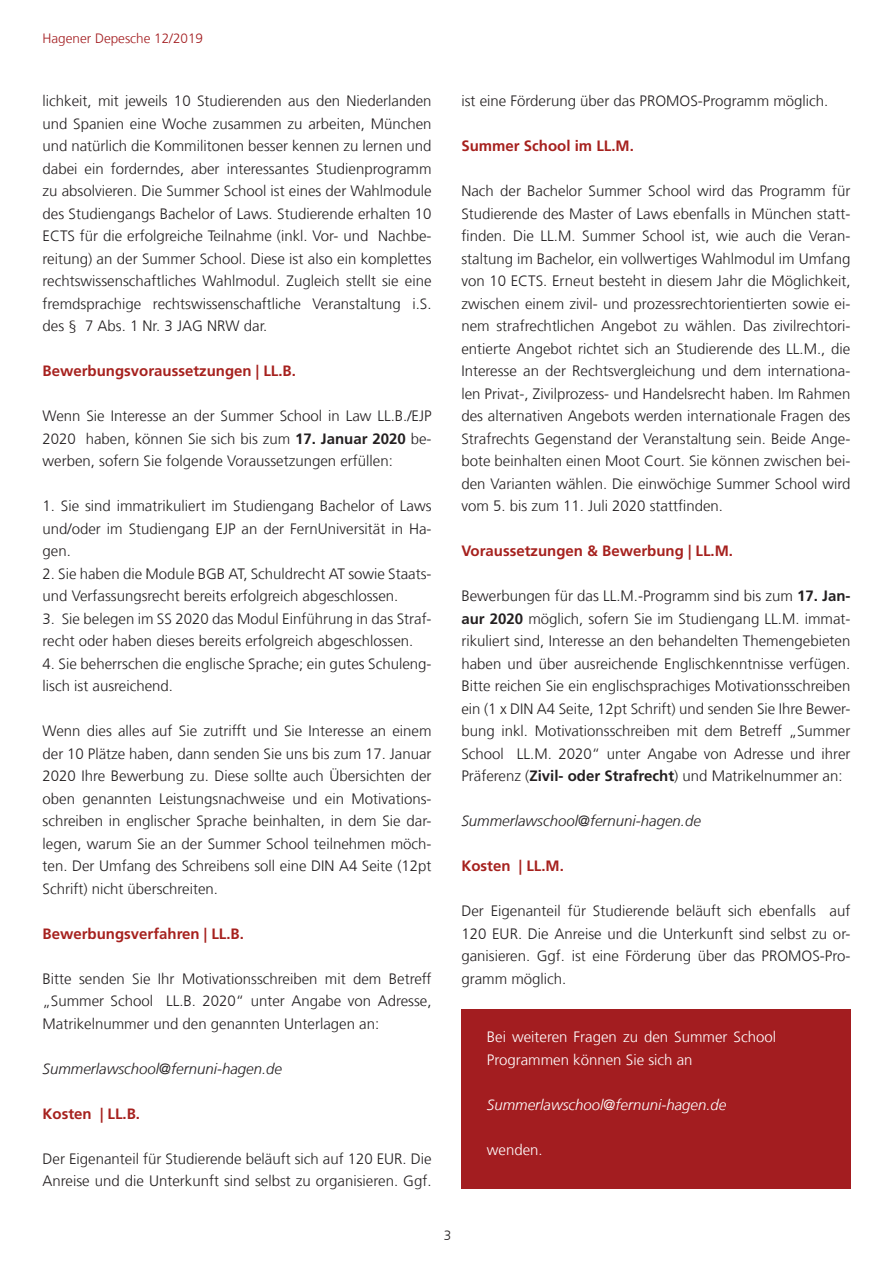
<style>
.page{position:relative;width:893px;height:1263px;background:#fff}
.page>*{position:absolute;margin:0;border:0;box-sizing:border-box;transform-origin:0 0}
.t1{font:300 15px/22.5px "Frutiger LT Com";color:#231f20;text-align:justify}
.t2{font:700 15px "Frutiger LT Com";color:#a6211e}
.t3{font:300 15px/22.5px "Frutiger LT Com";color:#fff}
.t4{font:italic 300 15px "Frutiger LT Com";color:#231f20}
.t5{font:italic 300 15px "Frutiger LT Com";color:#fff}
.t6{font:300 13.5px "Frutiger LT Com";color:#a31d20}
.t7{font:300 13.5px "Frutiger LT Com";color:#231f20}
.s1{font-weight:700}
</style>
<div class="page">
<div style="left:461px;top:1009px;width:389px;height:179px;background:#a31d20"></div>
<p class="t6" style="left:43px;top:31px;width:162px">Hagener Depesche 12/2019</p>
<p class="t1" style="left:43px;top:90px;width:391px">lichkeit, mit jeweils 10 Studierenden aus den Niederlanden und Spanien eine Woche zusammen zu arbeiten, München und natürlich die Kommilitonen besser kennen zu lernen und dabei ein forderndes, aber interessantes Studienprogramm zu absolvieren. Die Summer School ist eines der Wahlmodule des Studiengangs Bachelor of Laws. Studierende erhalten 10<br>ECTS für die erfolgreiche Teilnahme (inkl. Vor- und Nachbe&shy;reitung) an der Summer School. Diese ist also ein komplettes rechtswissenschaftliches Wahlmodul. Zugleich stellt sie eine fremdsprachige rechtswissenschaftliche Veranstaltung i.S. des § 7 Abs. 1 Nr. 3 JAG NRW dar.</p>
<p class="t2" style="left:43px;top:362px;width:255px">Bewerbungsvoraussetzungen | LL.B.</p>
<p class="t1" style="left:43px;top:405px;width:391px">Wenn Sie Interesse an der Summer School in Law LL.B./EJP 2020 haben, können Sie sich bis zum <span class="s1">17. Januar 2020</span> be&shy;werben, sofern Sie folgende Voraussetzungen erfüllen:</p>
<p class="t1" style="left:43px;top:495px;width:391px">1. Sie sind immatrikuliert im Studiengang Bachelor of Laws und/oder im Studiengang EJP an der FernUniversität in Ha&shy;gen.</p>
<p class="t1" style="left:43px;top:562px;width:391px">2. Sie haben die Module BGB AT, Schuldrecht AT sowie Staats&shy;und Verfassungsrecht bereits erfolgreich abgeschlossen.</p>
<p class="t1" style="left:43px;top:607px;width:391px">3. Sie belegen im SS 2020 das Modul Einführung in das Straf&shy;recht oder haben dieses bereits erfolgreich abgeschlossen.</p>
<p class="t1" style="left:43px;top:652px;width:391px">4. Sie beherrschen die englische Sprache; ein gutes Schuleng&shy;lisch ist ausreichend.</p>
<p class="t1" style="left:43px;top:720px;width:391px">Wenn dies alles auf Sie zutrifft und Sie Interesse an einem der 10 Plätze haben, dann senden Sie uns bis zum 17. Januar 2020 Ihre Bewerbung zu. Diese sollte auch Übersichten der oben genannten Leistungsnachweise und ein Motivations&shy;schreiben in englischer Sprache beinhalten, in dem Sie dar&shy;legen, warum Sie an der Summer School teilnehmen möch&shy;ten. Der Umfang des Schreibens soll eine DIN A4 Seite (12pt Schrift) nicht überschreiten.</p>
<p class="t2" style="left:43px;top:925px;width:203px">Bewerbungsverfahren | LL.B.</p>
<p class="t1" style="left:43px;top:967px;width:391px">Bitte senden Sie Ihr Motivationsschreiben mit dem Betreff „Summer School LL.B. 2020“ unter Angabe von Adresse, Matrikelnummer und den genannten Unterlagen an:</p>
<p class="t4" style="left:43px;top:1060px;width:241px">Summerlawschool@fernuni-hagen.de</p>
<p class="t2" style="left:43px;top:1105px;width:99px">Kosten | LL.B.</p>
<p class="t1" style="left:43px;top:1147px;width:391px">Der Eigenanteil für Studierende beläuft sich auf 120 EUR. Die<br>Anreise und die Unterkunft sind selbst zu organisieren. Ggf.</p>
<p class="t1" style="left:461px;top:90px;width:369px">ist eine Förderung über das PROMOS-Programm möglich.</p>
<p class="t2" style="left:461px;top:137px;width:174px">Summer School im LL.M.</p>
<p class="t1" style="left:461px;top:180px;width:391px">Nach der Bachelor Summer School wird das Programm für Studierende des Master of Laws ebenfalls in München statt&shy;fi nden. Die LL.M. Summer School ist, wie auch die Veran&shy;staltung im Bachelor, ein vollwertiges Wahlmodul im Umfang von 10 ECTS. Erneut besteht in diesem Jahr die Möglichkeit, zwischen einem zivil- und prozessrechtorientierten sowie ei&shy;nem strafrechtlichen Angebot zu wählen. Das zivilrechtori&shy;entierte Angebot richtet sich an Studierende des LL.M., die Interesse an der Rechtsvergleichung und dem internationa&shy;len Privat-, Zivilprozess- und Handelsrecht haben. Im Rahmen des alternativen Angebots werden internationale Fragen des Strafrechts Gegenstand der Veranstaltung sein. Beide Ange&shy;bote beinhalten einen Moot Court. Sie können zwischen bei&shy;den Varianten wählen. Die einwöchige Summer School wird vom 5. bis zum 11. Juli 2020 stattfi nden.</p>
<p class="t2" style="left:461px;top:542px;width:273px">Voraussetzungen &amp; Bewerbung | LL.M.</p>
<p class="t1" style="left:461px;top:585px;width:391px">Bewerbungen für das LL.M.-Programm sind bis zum <span class="s1">17. Jan&shy;aur 2020</span> möglich, sofern Sie im Studiengang LL.M. immat&shy;rikuliert sind, Interesse an den behandelten Themengebieten haben und über ausreichende Englischkenntnisse verfügen.<br>Bitte reichen Sie ein englischsprachiges Motivationsschreiben ein (1 x DIN A4 Seite, 12pt Schrift) und senden Sie Ihre Bewer&shy;bung inkl. Motivationsschreiben mit dem Betreff „Summer School LL.M. 2020“ unter Angabe von Adresse und ihrer Präferenz (<span class="s1">Zivil- oder Strafrecht</span>) und Matrikelnummer an:</p>
<p class="t4" style="left:461px;top:812px;width:241px">Summerlawschool@fernuni-hagen.de</p>
<p class="t2" style="left:461px;top:857px;width:104px">Kosten | LL.M.</p>
<p class="t1" style="left:461px;top:900px;width:391px">Der Eigenanteil für Studierende beläuft sich ebenfalls auf 120 EUR. Die Anreise und die Unterkunft sind selbst zu or&shy;ganisieren. Ggf. ist eine Förderung über das PROMOS-Pro&shy;gramm möglich.</p>
<p class="t3" style="left:487px;top:1026px;width:291px">Bei weiteren Fragen zu den Summer School<br>Programmen können Sie sich an</p>
<p class="t5" style="left:487px;top:1096px;width:241px">Summerlawschool@fernuni-hagen.de</p>
<p class="t3" style="left:487px;top:1138px;width:57px">wenden.</p>
<p class="t7" style="left:444px;top:1228px;width:9px">3</p>
</div>
